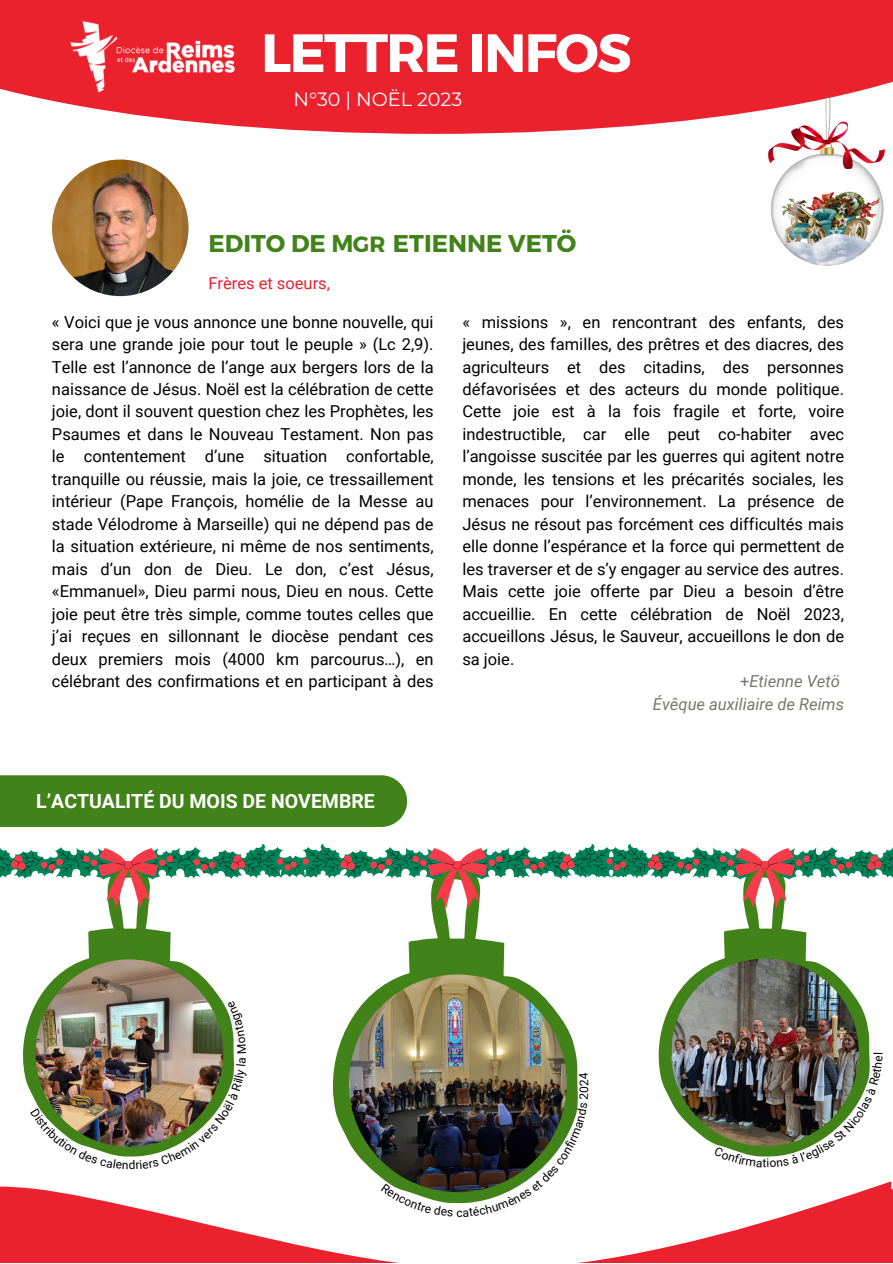
<style>
.page{position:relative;width:893px;height:1264px;background:#fff}
.page>*{position:absolute;margin:0;border:0;box-sizing:border-box;transform-origin:0 0}
.t1{font:700 53.7px "Montserrat";letter-spacing:-.03em;color:#fff}
.t2{font:700 24.15px "Montserrat";color:#418219}
.t3{font:700 19.5px "Roboto";color:#fff}
.t4{font:19.2px "Montserrat";color:#fff}
.t5{font:16.5px/22.5px "Roboto";color:#000;text-align:justify}
.t6{font:italic 16.5px "Roboto";color:#777770}
.t7{font:16.5px "Roboto";color:#eb212e}
.t8{font:12px "Roboto";color:#000}
.s1{font-size:22.05px}
.s2{font-style:normal}
</style>
<div class="page">
<img style="left:52px;top:159px;width:136px;height:137px;border-radius:50%">
<div style="left:0;top:0;width:892px;height:134px;background:#eb212e"></div>
<img style="left:70px;top:21px;width:165px;height:72px">
<svg style="left:658px;top:908px;width:211px;height:236px"></svg>
<div style="left:0;top:775px;width:407px;height:52px;background:#418219"></div>
<svg style="left:333px;top:908px;width:244px;height:275px"></svg>
<svg style="left:23px;top:908px;width:199px;height:182px"></svg>
<svg style="left:0;top:843px;width:892px;height:65px"></svg>
<img style="left:768px;top:96px;width:116px;height:170px">
<img style="left:671px;top:958px;width:187px;height:188px;border-radius:50%">
<img style="left:349px;top:974px;width:217px;height:218px;border-radius:50%">
<img style="left:36px;top:959px;width:187px;height:187px;border-radius:50%">
<svg style="left:0;top:1185px;width:892px;height:77px"></svg>
<svg style="left:381px;top:1183px;width:72px;height:33px"></svg>
<img style="left:463px;top:1072px;width:125px;height:144px">
<img style="left:714px;top:1053px;width:156px;height:104px">
<img style="left:30px;top:1000px;width:205px;height:157px">
<p class="t1" style="left:261px;top:18px;width:372px">LETTRE INFOS</p>
<p class="t4" style="left:293px;top:88px;width:170px">N°30 | NOËL 2023</p>
<p class="t2" style="left:208px;top:227px;width:369px">EDITO DE M<span class="s1">GR</span> ETIENNE VETÖ</p>
<p class="t7" style="left:208px;top:273px;width:123px">Frères et soeurs,</p>
<p class="t5" style="left:52px;top:310px;width:383px">« Voici que je vous annonce une bonne nouvelle, qui sera une grande joie pour tout le peuple » (Lc 2,9).<br>Telle est l’annonce de l’ange aux bergers lors de la naissance de Jésus. Noël est la célébration de cette joie, dont il souvent question chez les Prophètes, les Psaumes et dans le Nouveau Testament. Non pas le contentement d’une situation confortable, tranquille ou réussie, mais la joie, ce tressaillement intérieur (Pape François, homélie de la Messe au stade Vélodrome à Marseille) qui ne dépend pas de la situation extérieure, ni même de nos sentiments, mais d’un don de Dieu. Le don, c’est Jésus, «Emmanuel», Dieu parmi nous, Dieu en nous. Cette joie peut être très simple, comme toutes celles que j’ai reçues en sillonnant le diocèse pendant ces deux premiers mois (4000 km parcourus…), en célébrant des confirmations et en participant à des</p>
<p class="t5" style="left:462px;top:310px;width:383px">« missions », en rencontrant des enfants, des jeunes, des familles, des prêtres et des diacres, des agriculteurs et des citadins, des personnes défavorisées et des acteurs du monde politique.<br>Cette joie est à la fois fragile et forte, voire indestructible, car elle peut co-habiter avec l’angoisse suscitée par les guerres qui agitent notre monde, les tensions et les précarités sociales, les menaces pour l’environnement. La présence de Jésus ne résout pas forcément ces difficultés mais elle donne l’espérance et la force qui permettent de les traverser et de s’y engager au service des autres.<br>Mais cette joie offerte par Dieu a besoin d’être accueillie. En cette célébration de Noël 2023, accueillons Jésus, le Sauveur, accueillons le don de sa joie.</p>
<p class="t6" style="left:740px;top:672px;width:101px"><span class="s2">+</span>Etienne Vetö</p>
<p class="t6" style="left:653px;top:694px;width:192px">Évêque auxiliaire de Reims</p>
<p class="t3" style="left:36px;top:789px;width:340px">L’ACTUALITÉ DU MOIS DE NOVEMBRE</p>
<p class="t8" style="left:456px;top:1205px;width:8px">c</p>
</div>
